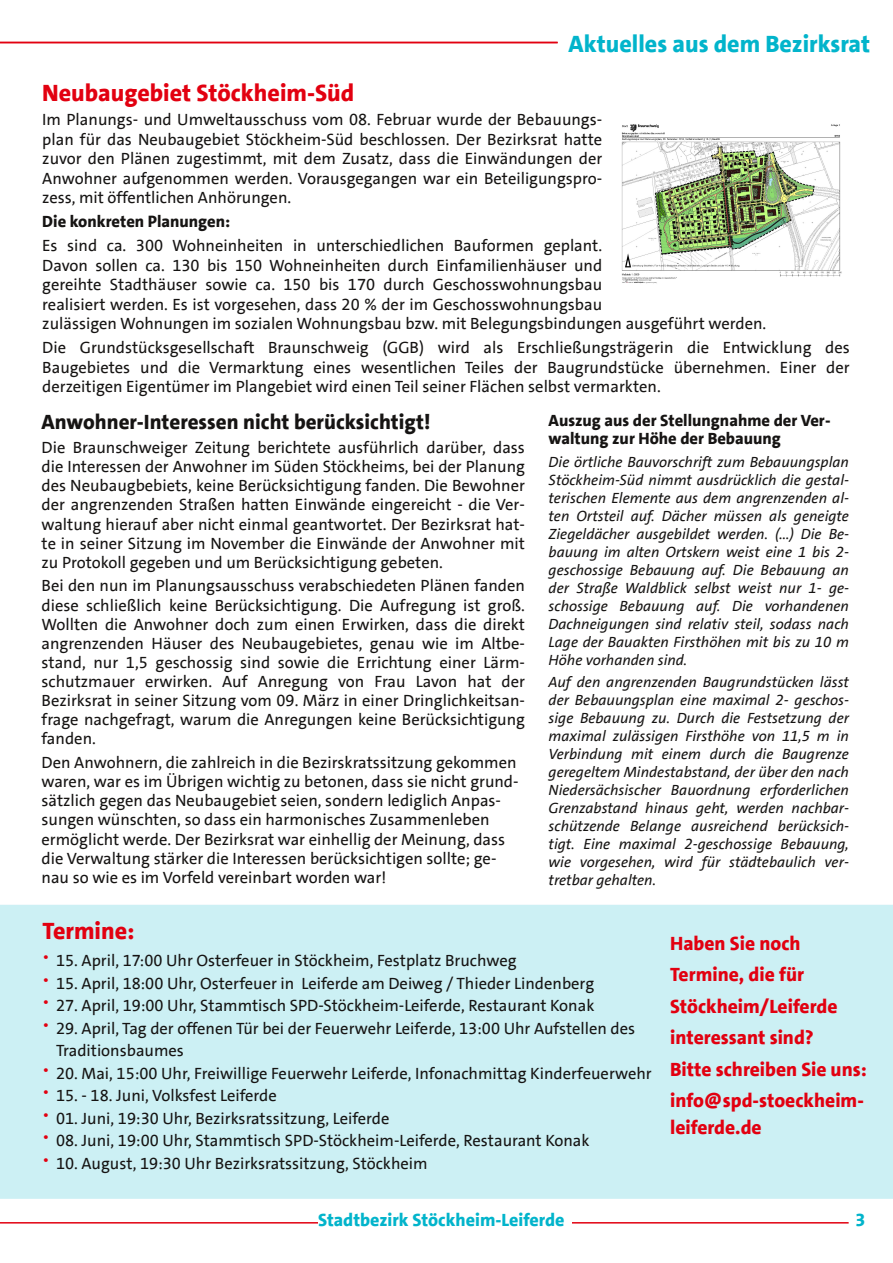
<style>
.page{position:relative;width:893px;height:1263px;background:#fff}
.page>*{position:absolute;margin:0;border:0;box-sizing:border-box;transform-origin:0 0}
.t1{font:800 24px "SPD The Sans";color:#e20010}
.t2{font:800 24px "SPD The Sans";color:#02b4cb}
.t3{font:800 21px "SPD The Sans";color:#161413}
.t4{font:800 19.5px/31.5px "SPD The Sans";color:#e20010}
.t5{font:800 18px "SPD The Sans";color:#02b4cb}
.t6{font:16.5px/19.2px "SPD The Sans";color:#161413;text-align:justify}
.t7{font:800 16.5px/18px "SPD The Sans";color:#161413}
.t8{font:italic 15px/18px "SPD The Sans";color:#161413;text-align:justify}
.s1{font-size:30px;color:#e20010}
</style>
<div class="page">
<div style="left:0;top:904px;width:893px;height:295px;background:#ccf0f4"></div>
<hr style="left:0;top:1222px;width:849px;height:1px;background:#e20010">
<hr style="left:0;top:42px;width:558px;height:1px;background:#e20010">
<div style="left:318px;top:1212px;width:253px;height:23px;background:#fff"></div>
<img style="left:621px;top:124px;width:221px;height:160px">
<h1 class="t2" style="left:569px;top:28px;width:303px">Aktuelles aus dem Bezirksrat</h1>
<h1 class="t1" style="left:42px;top:78px;width:313px">Neubaugebiet Stöckheim‐Süd</h1>
<p class="t6" style="left:42px;top:110px;width:561px">Im Planungs‐ und Umweltausschuss vom 08. Februar wurde der Bebauungs‐ plan für das Neubaugebiet Stöckheim‐Süd beschlossen. Der Bezirksrat hatte zuvor den Plänen zugestimmt, mit dem Zusatz, dass die Einwändungen der Anwohner aufgenommen werden. Vorausgegangen war ein Beteiligungspro‐ zess, mit öffentlichen Anhörungen.</p>
<p class="t7" style="left:42px;top:213px;width:189px">Die konkreten Planungen:</p>
<p class="t6" style="left:42px;top:236px;width:726px;text-align:left">Es sind ca. 300 Wohneinheiten in unterschiedlichen Bauformen geplant.<br>Davon sollen ca. 130 bis 150 Wohneinheiten durch Einfamilienhäuser und<br>gereihte Stadthäuser sowie ca. 150 bis 170 durch Geschosswohnungsbau<br>realisiert werden. Es ist vorgesehen, dass 20 % der im Geschosswohnungsbau<br>zulässigen Wohnungen im sozialen Wohnungsbau bzw. mit Belegungsbindungen ausgeführt werden.</p>
<p class="t6" style="left:42px;top:338px;width:809px">Die Grundstücksgesellschaft Braunschweig (GGB) wird als Erschließungsträgerin die Entwicklung des Baugebietes und die Vermarktung eines wesentlichen Teiles der Baugrundstücke übernehmen. Einer der derzeitigen Eigentümer im Plangebiet wird einen Teil seiner Flächen selbst vermarkten.</p>
<p class="t7" style="left:549px;top:412px;width:283px">Auszug aus der Stellungnahme der Ver‐ waltung zur Höhe der Bebauung</p>
<p class="t8" style="left:549px;top:453px;width:302px">Die örtliche Bauvorschrift zum Bebauungsplan Stöckheim‐Süd nimmt ausdrücklich die gestal‐ terischen Elemente aus dem angrenzenden al‐ ten Ortsteil auf. Dächer müssen als geneigte Ziegeldächer ausgebildet werden. (...) Die Be‐ bauung im alten Ortskern weist eine 1 bis 2‐ geschossige Bebauung auf. Die Bebauung an der Straße Waldblick selbst weist nur 1‐ ge‐ schossige Bebauung auf. Die vorhandenen Dachneigungen sind relativ steil, sodass nach Lage der Bauakten Firsthöhen mit bis zu 10 m Höhe vorhanden sind.</p>
<p class="t8" style="left:549px;top:673px;width:302px">Auf den angrenzenden Baugrundstücken lässt der Bebauungsplan eine maximal 2‐ geschos‐ sige Bebauung zu. Durch die Festsetzung der maximal zulässigen Firsthöhe von 11,5 m in Verbindung mit einem durch die Baugrenze geregeltem Mindestabstand, der über den nach Niedersächsischer Bauordnung erforderlichen Grenzabstand hinaus geht, werden nachbar‐ schützende Belange ausreichend berücksich‐ tigt. Eine maximal 2‐geschossige Bebauung, wie vorgesehen, wird für städtebaulich ver‐ tretbar gehalten.</p>
<p class="t3" style="left:42px;top:409px;width:391px">Anwohner‐Interessen nicht berücksichtigt!</p>
<p class="t6" style="left:42px;top:438px;width:485px">Die Braunschweiger Zeitung berichtete ausführlich darüber, dass die Interessen der Anwohner im Süden Stöckheims, bei der Planung des Neubaugbebiets, keine Berücksichtigung fanden. Die Bewohner der angrenzenden Straßen hatten Einwände eingereicht ‐ die Ver‐ waltung hierauf aber nicht einmal geantwortet. Der Bezirksrat hat‐ te in seiner Sitzung im November die Einwände der Anwohner mit zu Protokoll gegeben und um Berücksichtigung gebeten.</p>
<p class="t6" style="left:42px;top:576px;width:485px">Bei den nun im Planungsausschuss verabschiedeten Plänen fanden diese schließlich keine Berücksichtigung. Die Aufregung ist groß.<br>Wollten die Anwohner doch zum einen Erwirken, dass die direkt angrenzenden Häuser des Neubaugebietes, genau wie im Altbe‐ stand, nur 1,5 geschossig sind sowie die Errichtung einer Lärm‐ schutzmauer erwirken. Auf Anregung von Frau Lavon hat der Bezirksrat in seiner Sitzung vom 09. März in einer Dringlichkeitsan‐ frage nachgefragt, warum die Anregungen keine Berücksichtigung fanden.</p>
<p class="t6" style="left:42px;top:753px;width:479px;text-align:left">Den Anwohnern, die zahlreich in die Bezirskratssitzung gekommen waren, war es im Übrigen wichtig zu betonen, dass sie nicht grund‐ sätzlich gegen das Neubaugebiet seien, sondern lediglich Anpas‐ sungen wünschten, so dass ein harmonisches Zusammenleben ermöglicht werde. Der Bezirksrat war einhellig der Meinung, dass die Verwaltung stärker die Interessen berücksichtigen sollte; ge‐ nau so wie es im Vorfeld vereinbart worden war!</p>
<h1 class="t1" style="left:43px;top:916px;width:94px">Termine:</h1>
<p class="t6" style="left:43px;top:951px;width:476px"><span class="s1">∙</span> 15. April, 17:00 Uhr Osterfeuer in Stöckheim, Festplatz Bruchweg</p>
<p class="t6" style="left:43px;top:974px;width:553px"><span class="s1">∙</span> 15. April, 18:00 Uhr, Osterfeuer in Leiferde am Deiweg / Thieder Lindenberg</p>
<p class="t6" style="left:43px;top:996px;width:553px"><span class="s1">∙</span> 27. April, 19:00 Uhr, Stammtisch SPD‐Stöckheim‐Leiferde, Restaurant Konak</p>
<p class="t6" style="left:43px;top:1019px;width:594px"><span class="s1">∙</span> 29. April, Tag der offenen Tür bei der Feuerwehr Leiferde, 13:00 Uhr Aufstellen des</p>
<p class="t6" style="left:56px;top:1041px;width:129px">Traditionsbaumes</p>
<p class="t6" style="left:43px;top:1064px;width:611px"><span class="s1">∙</span> 20. Mai, 15:00 Uhr, Freiwillige Feuerwehr Leiferde, Infonachmittag Kinderfeuerwehr</p>
<p class="t6" style="left:43px;top:1086px;width:236px"><span class="s1">∙</span> 15. ‐ 18. Juni, Volksfest Leiferde</p>
<p class="t6" style="left:43px;top:1109px;width:348px"><span class="s1">∙</span> 01. Juni, 19:30 Uhr, Bezirksratssitzung, Leiferde</p>
<p class="t6" style="left:43px;top:1131px;width:549px"><span class="s1">∙</span> 08. Juni, 19:00 Uhr, Stammtisch SPD‐Stöckheim‐Leiferde, Restaurant Konak</p>
<p class="t6" style="left:43px;top:1154px;width:387px"><span class="s1">∙</span> 10. August, 19:30 Uhr Bezirksratssitzung, Stöckheim</p>
<p class="t5" style="left:318px;top:1208px;width:248px">Stadtbezirk Stöckheim‐Leiferde</p>
<p class="t4" style="left:670px;top:928px;width:198px">Haben Sie noch<br>Termine, die für<br>Stöckheim/Leiferde interessant sind?<br>Bitte schreiben Sie uns: info@spd‐stoeckheim‐</p>
<p class="t4" style="left:670px;top:1112px;width:93px">leiferde.de</p>
<p class="t5" style="left:855px;top:1208px;width:11px">3</p>
</div>
